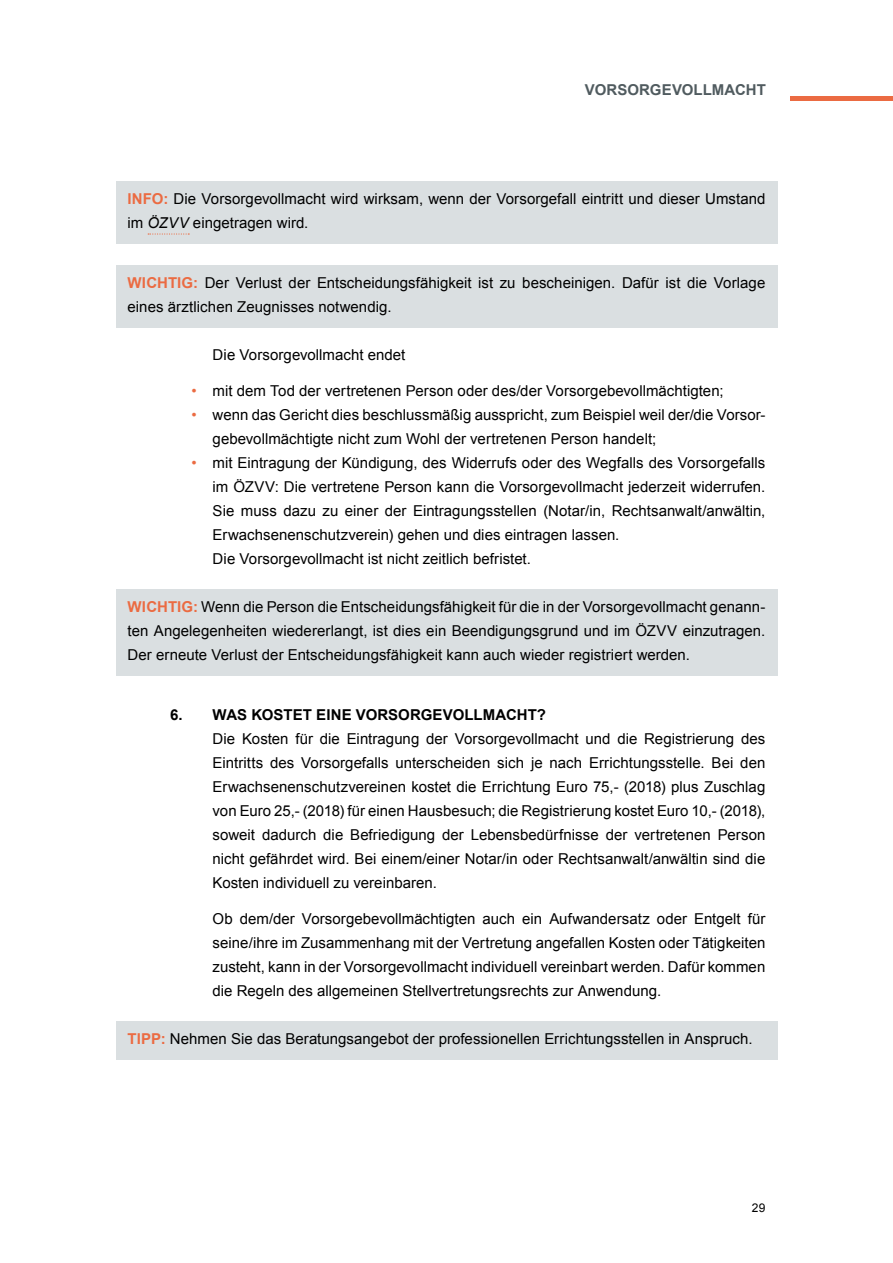
<style>
.page{position:relative;width:893px;height:1263px;background:#fff}
.page>*{position:absolute;margin:0;border:0;box-sizing:border-box;transform-origin:0 0}
.t1{font:15px/24px "Arial";letter-spacing:.005em;color:#000}
.t2{font:700 15px "Arial";color:#000}
.t3{font:700 15px "Arial";letter-spacing:.01em;color:#505b5f}
.t4{font:12px "Arial";color:#000}
.s1{font-weight:700;color:#eb6b42}
.s2{font-style:italic}
.s3{color:#eb6b42}
</style>
<div class="page">
<hr style="left:791px;top:96px;width:102px;height:4px;background:#eb6b42">
<div style="left:116px;top:181px;width:661px;height:62px;background:#dadfe1"></div>
<svg style="left:148px;top:233px;width:41px;height:2px"></svg>
<div style="left:116px;top:265px;width:661px;height:62px;background:#dadfe1"></div>
<div style="left:116px;top:589px;width:661px;height:86px;background:#dadfe1"></div>
<div style="left:116px;top:1021px;width:661px;height:38px;background:#dadfe1"></div>
<p class="t3" style="left:585px;top:80px;width:77px">VORSORGEV</p>
<p class="t3" style="left:682px;top:80px;width:23px">OLLMACH</p>
<p class="t3" style="left:757px;top:80px;width:11px">T</p>
<p class="t1" style="left:128px;top:187px;width:639px"><span class="s1">INFO:</span> Die Vorsorgevollmacht wird wirksam, wenn der Vorsorgefall eintritt und dieser Umstand im <span class="s2">ÖZVV</span> eingetragen wird.</p>
<p class="t1" style="left:128px;top:271px;width:639px"><span class="s1">WICHTIG:</span> Der Verlust der Entscheidungsfähigkeit ist zu bescheinigen. Dafür ist die Vorlage eines ärztlichen Zeugnisses notwendig.</p>
<p class="t1" style="left:213px;top:343px;width:194px">Die Vorsorgevollmacht endet</p>
<p class="t1" style="left:191px;top:379px;width:534px"><span class="s3">•</span> mit dem Tod der vertretenen Person oder des/der Vorsorgebevollmächtigten;</p>
<p class="t1" style="left:213px;top:403px;width:554px;text-indent:-21px"><span class="s3">•</span> wenn das Gericht dies beschlussmäßig ausspricht, zum Beispiel weil der/die Vorsor&shy;gebevollmächtigte nicht zum Wohl der vertretenen Person handelt;</p>
<p class="t1" style="left:213px;top:451px;width:554px;text-indent:-21px"><span class="s3">•</span> mit Eintragung der Kündigung, des Widerrufs oder des Wegfalls des Vorsorgefalls im ÖZVV: Die vertretene Person kann die Vorsorgevollmacht jederzeit widerrufen.<br>Sie muss dazu zu einer der Eintragungsstellen (Notar/in, Rechtsanwalt/anwältin, Erwachsenenschutzverein) gehen und dies eintragen lassen.<br>Die Vorsorgevollmacht ist nicht zeitlich befristet.</p>
<p class="t1" style="left:128px;top:595px;width:639px;text-align:justify"><span class="s1">WICHTIG:</span> Wenn die Person die Entscheidungsfähigkeit für die in der Vorsorgevollmacht genann&shy;ten Angelegenheiten wiedererlangt, ist dies ein Beendigungsgrund und im ÖZVV einzutragen.<br>Der erneute Verlust der Entscheidungsfähigkeit kann auch wieder registriert werden.</p>
<p class="t2" style="left:170px;top:705px;width:378px">6. WAS KOSTET EINE VORSORGEVOLLMACHT?</p>
<p class="t1" style="left:213px;top:727px;width:554px;text-align:justify">Die Kosten für die Eintragung der Vorsorgevollmacht und die Registrierung des Eintritts des Vorsorgefalls unterscheiden sich je nach Errichtungsstelle. Bei den Erwachsenenschutzvereinen kostet die Errichtung Euro 75,- (2018) plus Zuschlag von Euro 25,- (2018) für einen Hausbesuch; die Registrierung kostet Euro 10,- (2018), soweit dadurch die Befriedigung der Lebensbedürfnisse der vertretenen Person nicht gefährdet wird. Bei einem/einer Notar/in oder Rechtsanwalt/anwältin sind die Kosten individuell zu vereinbaren.</p>
<p class="t1" style="left:213px;top:907px;width:554px;text-align:justify">Ob dem/der Vorsorgebevollmächtigten auch ein Aufwandersatz oder Entgelt für seine/ihre im Zusammenhang mit der Vertretung angefallen Kosten oder Tätigkeiten zusteht, kann in der Vorsorgevollmacht individuell vereinbart werden. Dafür kommen die Regeln des allgemeinen Stellvertretungsrechts zur Anwendung.</p>
<p class="t1" style="left:128px;top:1027px;width:627px"><span class="s1">TIPP:</span> Nehmen Sie das Beratungsangebot der professionellen Errichtungsstellen in Anspruch.</p>
<p class="t4" style="left:752px;top:1200px;width:15px">29</p>
</div>
